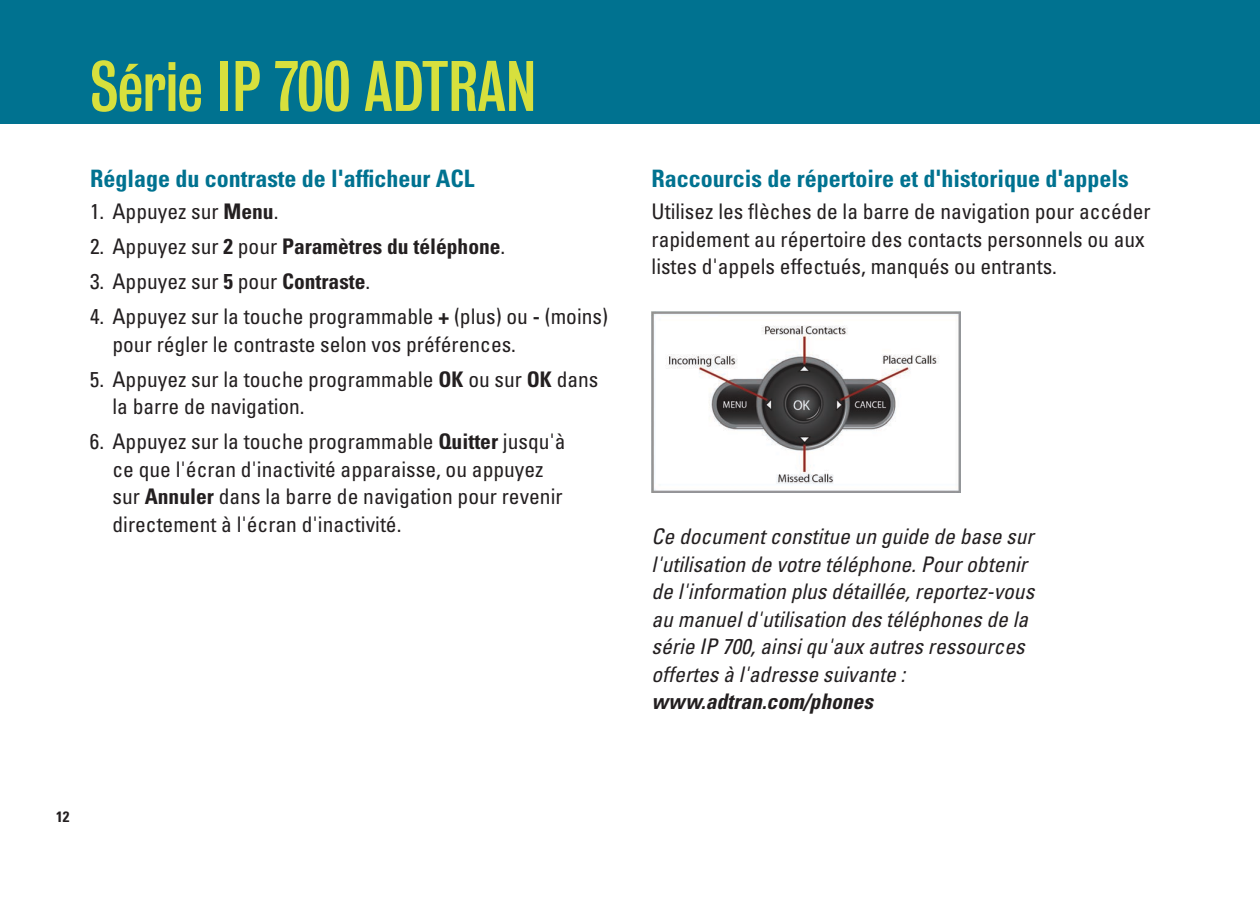
<style>
.page{position:relative;width:1260px;height:900px;background:#fff}
.page>*{position:absolute;margin:0;border:0;box-sizing:border-box;transform-origin:0 0}
.t1{font:65px "Bureau Grotesque Three Three";color:#d7e03d}
.t2{font:700 condensed 24px "Univers";color:#007290}
.t3{font:condensed 21.5px/27.5px "Univers";color:#231f20}
.t4{font:italic condensed 21.5px/27.5px "Univers";color:#231f20}
.t5{font:700 condensed 21.5px "Univers";color:#231f20}
.t6{font:italic 700 condensed 21.5px "Univers";color:#231f20}
.t7{font:700 condensed 15px "Univers";color:#231f20}
.s1{font-weight:700}
.s2{font-weight:400}
</style>
<div class="page">
<div style="left:0;top:0;width:1260px;height:124px;background:#007290"></div>
<img style="left:652px;top:311px;width:309px;height:182px">
<h1 class="t1" style="left:90px;top:50px;width:448px">Série IP 700 ADTRAN</h1>
<p class="t2" style="left:90px;top:164px;width:386px">Réglage du contraste de l'afficheur ACL</p>
<p class="t3" style="left:90px;top:198px;width:190px">1. Appuyez sur <span class="s1">Menu</span>.</p>
<p class="t5" style="left:90px;top:234px;width:417px"><span class="s2">2. Appuyez sur</span> 2 <span class="s2">pour</span> Paramètres du téléphone<span class="s2">.</span></p>
<p class="t3" style="left:90px;top:268px;width:282px">3. Appuyez sur <span class="s1">5</span> pour <span class="s1">Contraste</span>.</p>
<p class="t3" style="left:112px;top:303px;width:497px;text-indent:-22px">4. Appuyez sur la touche programmable <span class="s1">+</span> (plus) ou <span class="s1">-</span> (moins) pour régler le contraste selon vos préférences.</p>
<p class="t3" style="left:112px;top:365px;width:488px;text-indent:-23px">5. Appuyez sur la touche programmable <span class="s1">OK</span> ou sur <span class="s1">OK</span> dans la barre de navigation.</p>
<p class="t3" style="left:112px;top:428px;width:455px;text-indent:-23px">6. Appuyez sur la touche programmable <span class="s1">Quitter</span> jusqu'à ce que l'écran d'inactivité apparaisse, ou appuyez sur <span class="s1">Annuler</span> dans la barre de navigation pour revenir directement à l'écran d'inactivité.</p>
<p class="t7" style="left:56px;top:807px;width:15px">12</p>
<p class="t2" style="left:652px;top:164px;width:479px">Raccourcis de répertoire et d'historique d'appels</p>
<p class="t3" style="left:652px;top:198px;width:501px">Utilisez les flèches de la barre de navigation pour accéder rapidement au répertoire des contacts personnels ou aux listes d'appels effectués, manqués ou entrants.</p>
<p class="t4" style="left:652px;top:523px;width:384px">Ce document constitue un guide de base sur l'utilisation de votre téléphone. Pour obtenir de l'information plus détaillée, reportez-vous au manuel d'utilisation des téléphones de la série IP 700, ainsi qu'aux autres ressources offertes à l'adresse suivante :</p>
<p class="t6" style="left:652px;top:688px;width:223px">www.adtran.com/phones</p>
</div>
